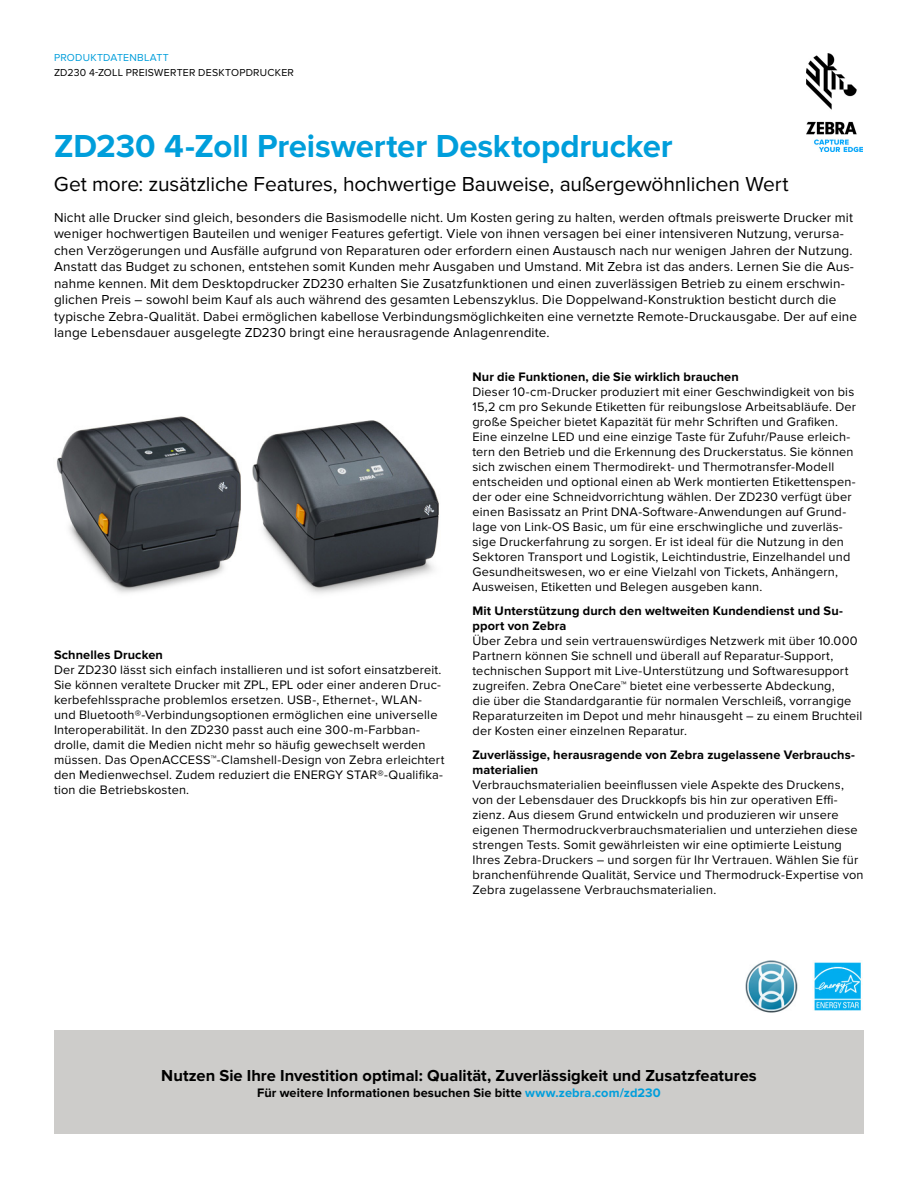
<style>
.page{position:relative;width:918px;height:1188px;background:#fff}
.page>*{position:absolute;margin:0;border:0;box-sizing:border-box;transform-origin:0 0}
.t1{font:700 33px "Proxima Nova";letter-spacing:-.005em;color:#009edb}
.t2{font:21px "Proxima Nova";letter-spacing:-.01em;color:#000}
.t3{font:700 16.5px "Proxima Nova";color:#000}
.t4{font:13.5px/16.5px "Proxima Nova";letter-spacing:.01em;color:#000}
.t5{font:12.75px/15px "Proxima Nova";letter-spacing:.015em;color:#000}
.t6{font:700 12.75px/15px "Proxima Nova";letter-spacing:.01em;color:#000}
.t7{font:10.5px "Proxima Nova";letter-spacing:.025em;color:#000}
.t8{font:10.5px "Proxima Nova";letter-spacing:.025em;color:#009edb}
.s1{color:#009edb}
</style>
<div class="page">
<img style="left:806px;top:54px;width:56px;height:97px">
<div style="left:54px;top:1031px;width:810px;height:103px;background:#cdccca"></div>
<img style="left:745px;top:961px;width:118px;height:52px">
<img style="left:57px;top:416px;width:382px;height:178px">
<p class="t8" style="left:54px;top:52px;width:116px">PRODUKTDATENBLATT</p>
<p class="t7" style="left:54px;top:66px;width:242px">ZD230 4-ZOLL PREISWERTER DESKTOPDRUCKER</p>
<h1 class="t1" style="left:54px;top:127px;width:620px">ZD230 4-Zoll Preiswerter Desktopdrucker</h1>
<h2 class="t2" style="left:54px;top:172px;width:736px">Get more: zusätzliche Features, hochwertige Bauweise, außergewöhnlichen Wert</h2>
<p class="t4" style="left:54px;top:209px;width:805px">Nicht alle Drucker sind gleich, besonders die Basismodelle nicht. Um Kosten gering zu halten, werden oftmals preiswerte Drucker mit weniger hochwertigen Bauteilen und weniger Features gefertigt. Viele von ihnen versagen bei einer intensiveren Nutzung, verursa&shy;chen Verzögerungen und Ausfälle aufgrund von Reparaturen oder erfordern einen Austausch nach nur wenigen Jahren der Nutzung.<br>Anstatt das Budget zu schonen, entstehen somit Kunden mehr Ausgaben und Umstand. Mit Zebra ist das anders. Lernen Sie die Aus&shy;nahme kennen. Mit dem Desktopdrucker ZD230 erhalten Sie Zusatzfunktionen und einen zuverlässigen Betrieb zu einem erschwin&shy;glichen Preis – sowohl beim Kauf als auch während des gesamten Lebenszyklus. Die Doppelwand-Konstruktion besticht durch die typische Zebra-Qualität. Dabei ermöglichen kabellose Verbindungsmöglichkeiten eine vernetzte Remote-Druckausgabe. Der auf eine lange Lebensdauer ausgelegte ZD230 bringt eine herausragende Anlagenrendite.</p>
<p class="t6" style="left:54px;top:648px;width:110px">Schnelles Drucken</p>
<p class="t5" style="left:54px;top:663px;width:392px">Der ZD230 lässt sich einfach installieren und ist sofort einsatzbereit.<br>Sie können veraltete Drucker mit ZPL, EPL oder einer anderen Druc&shy;kerbefehlssprache problemlos ersetzen. USB-, Ethernet-, WLAN&shy;und Bluetooth®-Verbindungsoptionen ermöglichen eine universelle Interoperabilität. In den ZD230 passt auch eine 300-m-Farbban&shy;drolle, damit die Medien nicht mehr so häufig gewechselt werden müssen. Das OpenACCESS™-Clamshell-Design von Zebra erleichtert den Medienwechsel. Zudem reduziert die ENERGY STAR®-Qualifika&shy;tion die Betriebskosten.</p>
<p class="t6" style="left:472px;top:369px;width:268px">Nur die Funktionen, die Sie wirklich brauchen</p>
<p class="t5" style="left:472px;top:384px;width:385px">Dieser 10-cm-Drucker produziert mit einer Geschwindigkeit von bis 15,2 cm pro Sekunde Etiketten für reibungslose Arbeitsabläufe. Der große Speicher bietet Kapazität für mehr Schriften und Grafiken.<br>Eine einzelne LED und eine einzige Taste für Zufuhr/Pause erleich&shy;tern den Betrieb und die Erkennung des Druckerstatus. Sie können sich zwischen einem Thermodirekt- und Thermotransfer-Modell entscheiden und optional einen ab Werk montierten Etikettenspen&shy;der oder eine Schneidvorrichtung wählen. Der ZD230 verfügt über einen Basissatz an Print DNA-Software-Anwendungen auf Grund&shy;lage von Link-OS Basic, um für eine erschwingliche und zuverläs&shy;sige Druckerfahrung zu sorgen. Er ist ideal für die Nutzung in den Sektoren Transport und Logistik, Leichtindustrie, Einzelhandel und Gesundheitswesen, wo er eine Vielzahl von Tickets, Anhängern, Ausweisen, Etiketten und Belegen ausgeben kann.</p>
<p class="t6" style="left:472px;top:603px;width:372px">Mit Unterstützung durch den weltweiten Kundendienst und Su&shy;pport von Zebra</p>
<p class="t5" style="left:472px;top:633px;width:391px">Über Zebra und sein vertrauenswürdiges Netzwerk mit über 10.000<br>Partnern können Sie schnell und überall auf Reparatur-Support, technischen Support mit Live-Unterstützung und Softwaresupport zugreifen. Zebra OneCare™ bietet eine verbesserte Abdeckung,<br>die über die Standardgarantie für normalen Verschleiß, vorrangige Reparaturzeiten im Depot und mehr hinausgeht – zu einem Bruchteil der Kosten einer einzelnen Reparatur.</p>
<p class="t6" style="left:472px;top:747px;width:384px">Zuverlässige, herausragende von Zebra zugelassene Verbrauchs&shy;materialien</p>
<p class="t5" style="left:472px;top:777px;width:393px">Verbrauchsmaterialien beeinflussen viele Aspekte des Druckens, von der Lebensdauer des Druckkopfs bis hin zur operativen Effi&shy;zienz. Aus diesem Grund entwickeln und produzieren wir unsere eigenen Thermodruckverbrauchsmaterialien und unterziehen diese strengen Tests. Somit gewährleisten wir eine optimierte Leistung Ihres Zebra-Druckers – und sorgen für Ihr Vertrauen. Wählen Sie für branchenführende Qualität, Service und Thermodruck-Expertise von Zebra zugelassene Verbrauchsmaterialien.</p>
<p class="t3" style="left:161px;top:1066px;width:597px">Nutzen Sie Ihre Investition optimal: Qualität, Zuverlässigkeit und Zusatzfeatures</p>
<p class="t6" style="left:257px;top:1085px;width:405px">Für weitere Informationen besuchen Sie bitte <span class="s1">www.zebra.com/zd230</span></p>
</div>
